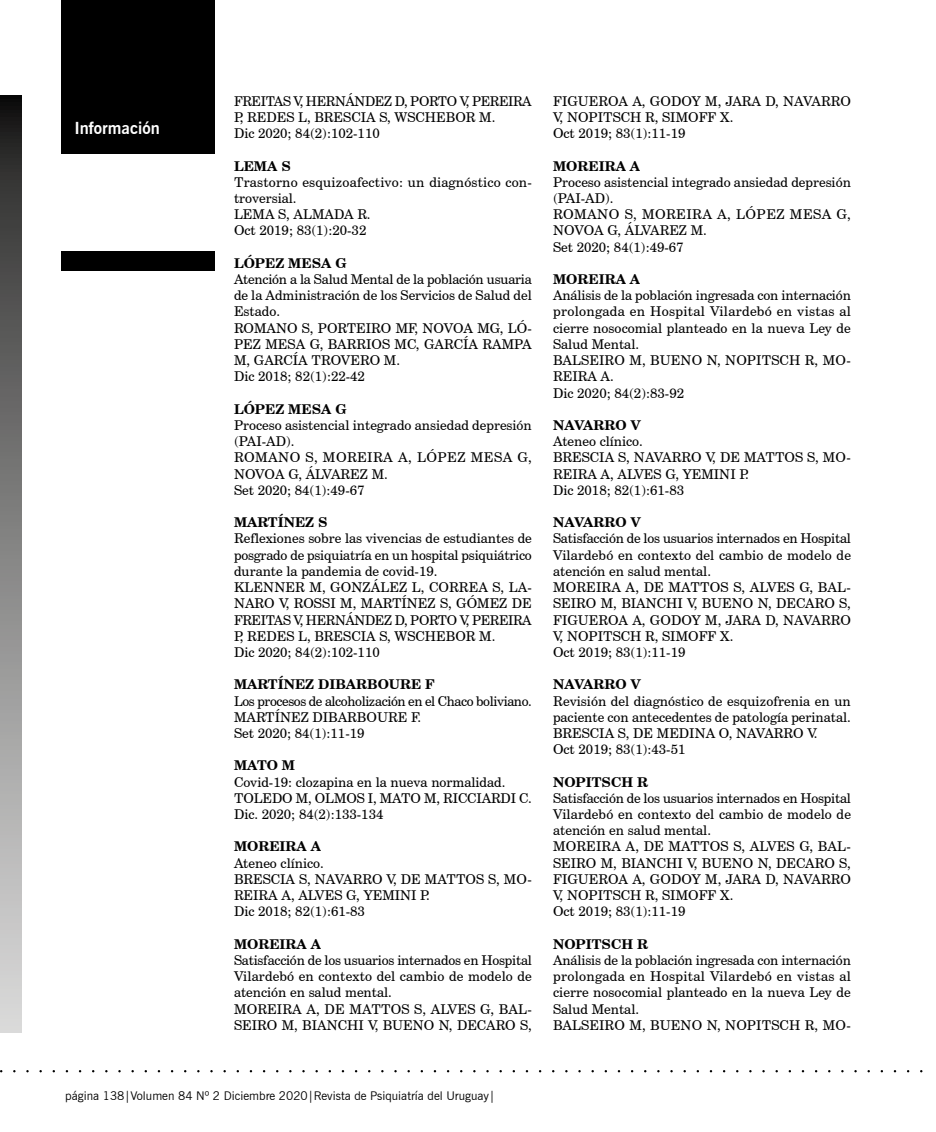
<style>
.page{position:relative;width:936px;height:1132px;background:#fff}
.page>*{position:absolute;margin:0;border:0;box-sizing:border-box;transform-origin:0 0}
.t1{font:700 16.5px "News Gothic BT";color:#fff}
.t2{font:13.5px/16.2px "Century Schoolbook BT";color:#000}
.t3{font:700 13.5px "Century Schoolbook BT";color:#000}
.t4{font:13.5px/16.2px "Century Schoolbook BT";letter-spacing:-.025em;color:#000}
.t5{font:12px "News Gothic BT";color:#000}
</style>
<div class="page">
<div style="left:62px;top:0;width:153px;height:154px;background:#000"></div>
<div style="left:62px;top:251px;width:153px;height:20px;background:#000"></div>
<svg style="left:0;top:95px;width:21px;height:936px;background:#838382"></svg>
<p class="t1" style="left:74px;top:118px;width:87px">Información</p>
<p class="t2" style="left:234px;top:93px;width:299px">FREITAS V, HERNÁNDEZ D, PORTO V, PEREIRA<br>P, REDES L, BRESCIA S, WSCHEBOR M.<br>Dic 2020; 84(2):102-110</p>
<p class="t3" style="left:234px;top:157px;width:58px">LEMA S</p>
<p class="t2" style="left:234px;top:174px;width:299px">Trastorno esquizoafectivo: un diagnóstico con&shy;troversial.<br>LEMA S, ALMADA R.<br>Oct 2019; 83(1):20-32</p>
<p class="t3" style="left:234px;top:254px;width:114px">LÓPEZ MESA G</p>
<p class="t2" style="left:234px;top:271px;width:299px">Atención a la Salud Mental de la población usuaria de la Administración de los Servicios de Salud del<br>Estado.<br>ROMANO S, PORTEIRO MF, NOVOA MG, LÓ-<br>PEZ MESA G, BARRIOS MC, GARCÍA RAMPA<br>M, GARCÍA TROVERO M.<br>Dic 2018; 82(1):22-42</p>
<p class="t3" style="left:234px;top:400px;width:114px">LÓPEZ MESA G</p>
<p class="t2" style="left:234px;top:417px;width:299px">Proceso asistencial integrado ansiedad depresión (PAI-AD).<br>ROMANO S, MOREIRA A, LÓPEZ MESA G,<br>NOVOA G, ÁLVAREZ M.<br>Set 2020; 84(1):49-67</p>
<p class="t3" style="left:234px;top:513px;width:95px">MARTÍNEZ S</p>
<p class="t2" style="left:234px;top:530px;width:299px">Reflexiones sobre las vivencias de estudiantes de posgrado de psiquiatría en un hospital psiquiátrico durante la pandemia de covid-19.<br>KLENNER M, GONZÁLEZ L, CORREA S, LA-NARO V, ROSSI M, MARTÍNEZ S, GÓMEZ DE FREITAS V, HERNÁNDEZ D, PORTO V, PEREIRA P, REDES L, BRESCIA S, WSCHEBOR M.<br>Dic 2020; 84(2):102-110</p>
<p class="t3" style="left:234px;top:675px;width:202px">MARTÍNEZ DIBARBOURE F</p>
<p class="t4" style="left:234px;top:692px;width:299px">Los procesos de alcoholización en el Chaco boliviano.<br>MARTÍNEZ DIBARBOURE F.<br>Set 2020; 84(1):11-19</p>
<p class="t3" style="left:234px;top:756px;width:63px">MATO M</p>
<p class="t2" style="left:234px;top:773px;width:299px">Covid-19: clozapina en la nueva normalidad.<br>TOLEDO M, OLMOS I, MATO M, RICCIARDI C.<br>Dic. 2020; 84(2):133-134</p>
<p class="t3" style="left:234px;top:837px;width:89px">MOREIRA A</p>
<p class="t2" style="left:234px;top:854px;width:299px">Ateneo clínico.<br>BRESCIA S, NAVARRO V, DE MATTOS S, MO-<br>REIRA A, ALVES G, YEMINI P.<br>Dic 2018; 82(1):61-83</p>
<p class="t3" style="left:234px;top:935px;width:89px">MOREIRA A</p>
<p class="t2" style="left:234px;top:951px;width:299px">Satisfacción de los usuarios internados en Hospital Vilardebó en contexto del cambio de modelo de atención en salud mental.<br>MOREIRA A, DE MATTOS S, ALVES G, BAL-SEIRO M, BIANCHI V, BUENO N, DECARO S,</p>
<p class="t2" style="left:553px;top:93px;width:299px">FIGUEROA A, GODOY M, JARA D, NAVARRO<br>V, NOPITSCH R, SIMOFF X.<br>Oct 2019; 83(1):11-19</p>
<p class="t3" style="left:553px;top:157px;width:89px">MOREIRA A</p>
<p class="t2" style="left:553px;top:174px;width:299px">Proceso asistencial integrado ansiedad depresión (PAI-AD).<br>ROMANO S, MOREIRA A, LÓPEZ MESA G,<br>NOVOA G, ÁLVAREZ M.<br>Set 2020; 84(1):49-67</p>
<p class="t3" style="left:553px;top:270px;width:89px">MOREIRA A</p>
<p class="t2" style="left:553px;top:287px;width:299px">Análisis de la población ingresada con internación prolongada en Hospital Vilardebó en vistas al cierre nosocomial planteado en la nueva Ley de<br>Salud Mental.<br>BALSEIRO M, BUENO N, NOPITSCH R, MO-<br>REIRA A.<br>Dic 2020; 84(2):83-92</p>
<p class="t3" style="left:553px;top:416px;width:89px">NAVARRO V</p>
<p class="t2" style="left:553px;top:433px;width:299px">Ateneo clínico.<br>BRESCIA S, NAVARRO V, DE MATTOS S, MO-<br>REIRA A, ALVES G, YEMINI P.<br>Dic 2018; 82(1):61-83</p>
<p class="t3" style="left:553px;top:513px;width:89px">NAVARRO V</p>
<p class="t2" style="left:553px;top:530px;width:299px">Satisfacción de los usuarios internados en Hospital Vilardebó en contexto del cambio de modelo de atención en salud mental.<br>MOREIRA A, DE MATTOS S, ALVES G, BAL-SEIRO M, BIANCHI V, BUENO N, DECARO S, FIGUEROA A, GODOY M, JARA D, NAVARRO V, NOPITSCH R, SIMOFF X.<br>Oct 2019; 83(1):11-19</p>
<p class="t3" style="left:553px;top:675px;width:89px">NAVARRO V</p>
<p class="t2" style="left:553px;top:692px;width:299px">Revisión del diagnóstico de esquizofrenia en un paciente con antecedentes de patología perinatal.<br>BRESCIA S, DE MEDINA O, NAVARRO V.<br>Oct 2019; 83(1):43-51</p>
<p class="t3" style="left:553px;top:773px;width:96px">NOPITSCH R</p>
<p class="t2" style="left:553px;top:789px;width:299px">Satisfacción de los usuarios internados en Hospital Vilardebó en contexto del cambio de modelo de atención en salud mental.<br>MOREIRA A, DE MATTOS S, ALVES G, BAL-SEIRO M, BIANCHI V, BUENO N, DECARO S, FIGUEROA A, GODOY M, JARA D, NAVARRO V, NOPITSCH R, SIMOFF X.<br>Oct 2019; 83(1):11-19</p>
<p class="t3" style="left:553px;top:935px;width:96px">NOPITSCH R</p>
<p class="t2" style="left:553px;top:951px;width:299px">Análisis de la población ingresada con internación prolongada en Hospital Vilardebó en vistas al cierre nosocomial planteado en la nueva Ley de Salud Mental.<br>BALSEIRO M, BUENO N, NOPITSCH R, MO-</p>
<p class="t5" style="left:65px;top:1087px;width:431px">página 138|Volumen 84 Nº 2 Diciembre 2020|Revista de Psiquiatría del Uruguay|</p>
</div>
